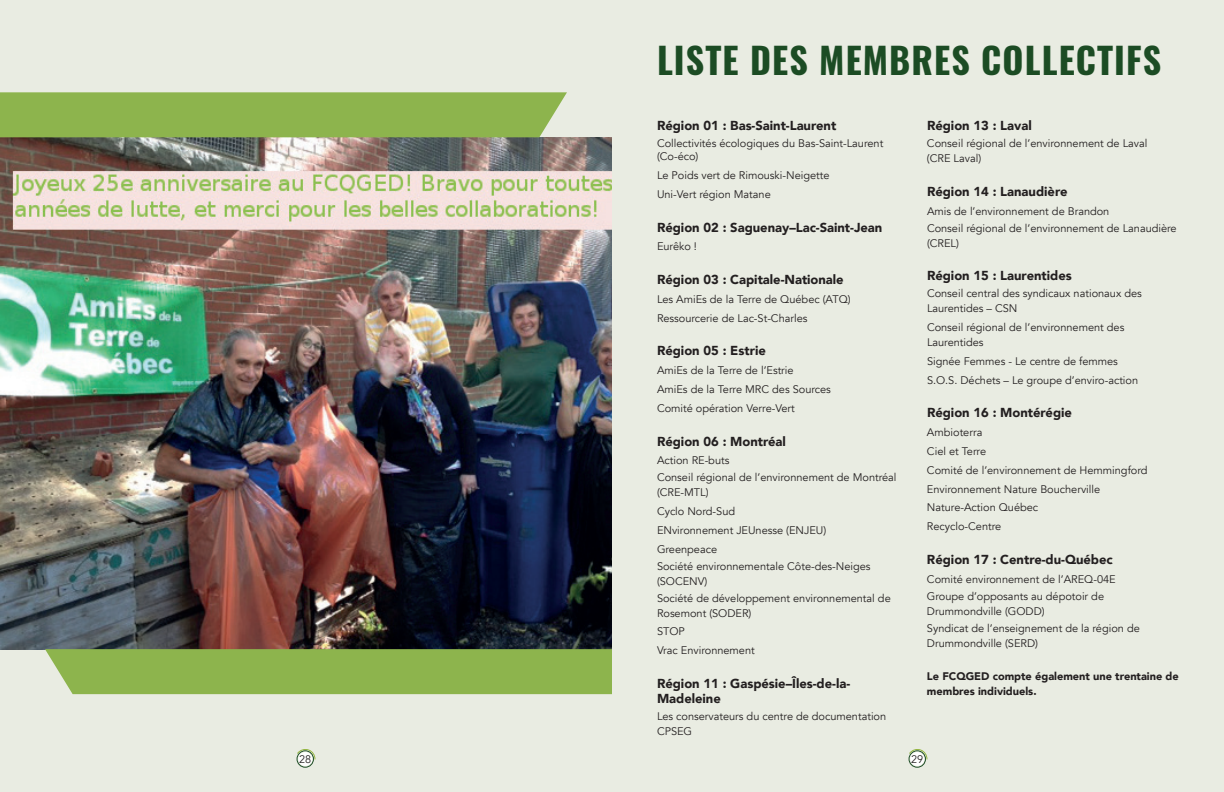
<style>
.page{position:relative;width:1224px;height:792px;background:#fff}
.page>*{position:absolute;margin:0;border:0;box-sizing:border-box;transform-origin:0 0}
.t1{font:700 36px "Oswald";letter-spacing:.03em;color:#1c4c24}
.t2{font:900 13px/15px "Avenir";color:#231f20}
.t3{font:11px/18.8px "Avenir";color:#231f20}
.t4{font:900 11px/15px "Avenir";color:#231f20}
.t5{font:10.9px "Avenir";color:#231f20}
</style>
<div class="page">
<div style="left:0;top:0;width:621px;height:792px;background:#e9ece2"></div>
<img style="left:0;top:137px;width:612px;height:512px">
<div style="left:45px;top:649px;width:567px;height:45px;background:#8db44d"></div>
<div style="left:0;top:92px;width:567px;height:45px;background:#8db44d"></div>
<div style="left:297px;top:751px;width:17px;height:16px;border:1px solid #1c4c24;border-radius:50%"></div>
<div style="left:298px;top:752px;width:14px;height:14px;background:#fff;border-radius:50%"></div>
<svg style="left:297px;top:749px;width:18px;height:11px"></svg>
<div style="left:612px;top:0;width:612px;height:792px;background:#e9ece2"></div>
<div style="left:909px;top:751px;width:17px;height:16px;border:1px solid #1c4c24;border-radius:50%"></div>
<div style="left:910px;top:752px;width:14px;height:14px;background:#fff;border-radius:50%"></div>
<svg style="left:909px;top:749px;width:18px;height:11px"></svg>
<p class="t5" style="left:299px;top:753px;width:13px">28</p>
<h1 class="t1" style="left:657px;top:36px;width:506px">LISTE DES MEMBRES COLLECTIFS</h1>
<p class="t2" style="left:657px;top:118px;width:181px">Région 01 : Bas-Saint-Laurent</p>
<p class="t3" style="left:657px;top:137px;width:228px;line-height:13.2px">Collectivités écologiques du Bas-Saint-Laurent (Co-éco)</p>
<p class="t3" style="left:657px;top:166px;width:174px">Le Poids vert de Rimouski-Neigette<br>Uni-Vert région Matane</p>
<p class="t2" style="left:657px;top:219px;width:227px">Région 02 : Saguenay–Lac-Saint-Jean</p>
<p class="t3" style="left:657px;top:237px;width:41px">Eurêko !</p>
<p class="t2" style="left:657px;top:272px;width:188px">Région 03 : Capitale-Nationale</p>
<p class="t3" style="left:657px;top:290px;width:195px">Les AmiEs de la Terre de Québec (ATQ)<br>Ressourcerie de Lac-St-Charles</p>
<p class="t2" style="left:657px;top:343px;width:110px">Région 05 : Estrie</p>
<p class="t3" style="left:657px;top:361px;width:175px">AmiEs de la Terre de l’Estrie<br>AmiEs de la Terre MRC des Sources<br>Comité opération Verre-Vert</p>
<p class="t2" style="left:657px;top:433px;width:130px">Région 06 : Montréal</p>
<p class="t3" style="left:657px;top:452px;width:241px;line-height:17px">Action RE-buts<br>Conseil régional de l’environnement de Montréal</p>
<p class="t3" style="left:657px;top:483px;width:171px">(CRE-MTL)<br>Cyclo Nord-Sud<br>ENvironnement JEUnesse (ENJEU)<br>Greenpeace</p>
<p class="t3" style="left:657px;top:559px;width:215px;line-height:15px">Société environnementale Côte-des-Neiges (SOCENV)</p>
<p class="t3" style="left:657px;top:591px;width:235px;line-height:15px">Société de développement environnemental de<br>Rosemont (SODER)</p>
<p class="t3" style="left:657px;top:622px;width:99px">STOP<br>Vrac Environnement</p>
<p class="t2" style="left:657px;top:676px;width:195px">Région 11 : Gaspésie–Îles-de-la-<br>Madeleine</p>
<p class="t3" style="left:657px;top:709px;width:231px;line-height:15px">Les conservateurs du centre de documentation<br>CPSEG</p>
<p class="t2" style="left:927px;top:118px;width:106px">Région 13 : Laval</p>
<p class="t3" style="left:927px;top:136px;width:222px;line-height:15px">Conseil régional de l’environnement de Laval (CRE Laval)</p>
<p class="t2" style="left:927px;top:183px;width:142px">Région 14 : Lanaudière</p>
<p class="t3" style="left:927px;top:202px;width:251px;line-height:17px">Amis de l’environnement de Brandon<br>Conseil régional de l’environnement de Lanaudière</p>
<p class="t3" style="left:927px;top:234px;width:33px">(CREL)</p>
<p class="t2" style="left:927px;top:268px;width:146px">Région 15 : Laurentides</p>
<p class="t3" style="left:927px;top:286px;width:216px;line-height:15px">Conseil central des syndicaux nationaux des<br>Laurentides – CSN</p>
<p class="t3" style="left:927px;top:320px;width:199px;line-height:15px">Conseil régional de l’environnement des<br>Laurentides</p>
<p class="t3" style="left:927px;top:352px;width:213px">Signée Femmes - Le centre de femmes<br>S.O.S. Déchets – Le groupe d’enviro-action</p>
<p class="t2" style="left:927px;top:405px;width:147px">Région 16 : Montérégie</p>
<p class="t3" style="left:927px;top:423px;width:222px">Ambioterra<br>Ciel et Terre<br>Comité de l’environnement de Hemmingford<br>Environnement Nature Boucherville<br>Nature-Action Québec<br>Recyclo-Centre</p>
<p class="t2" style="left:927px;top:551px;width:187px">Région 17 : Centre-du-Québec</p>
<p class="t3" style="left:927px;top:571px;width:190px;line-height:17px">Comité environnement de l’AREQ-04E<br>Groupe d’opposants au dépotoir de</p>
<p class="t3" style="left:927px;top:603px;width:214px;line-height:17px">Drummondville (GODD)<br>Syndicat de l’enseignement de la région de</p>
<p class="t3" style="left:927px;top:634px;width:113px">Drummondville (SERD)</p>
<p class="t4" style="left:927px;top:669px;width:253px">Le FCQGED compte également une trentaine de membres individuels.</p>
<p class="t5" style="left:911px;top:753px;width:13px">29</p>
</div>
